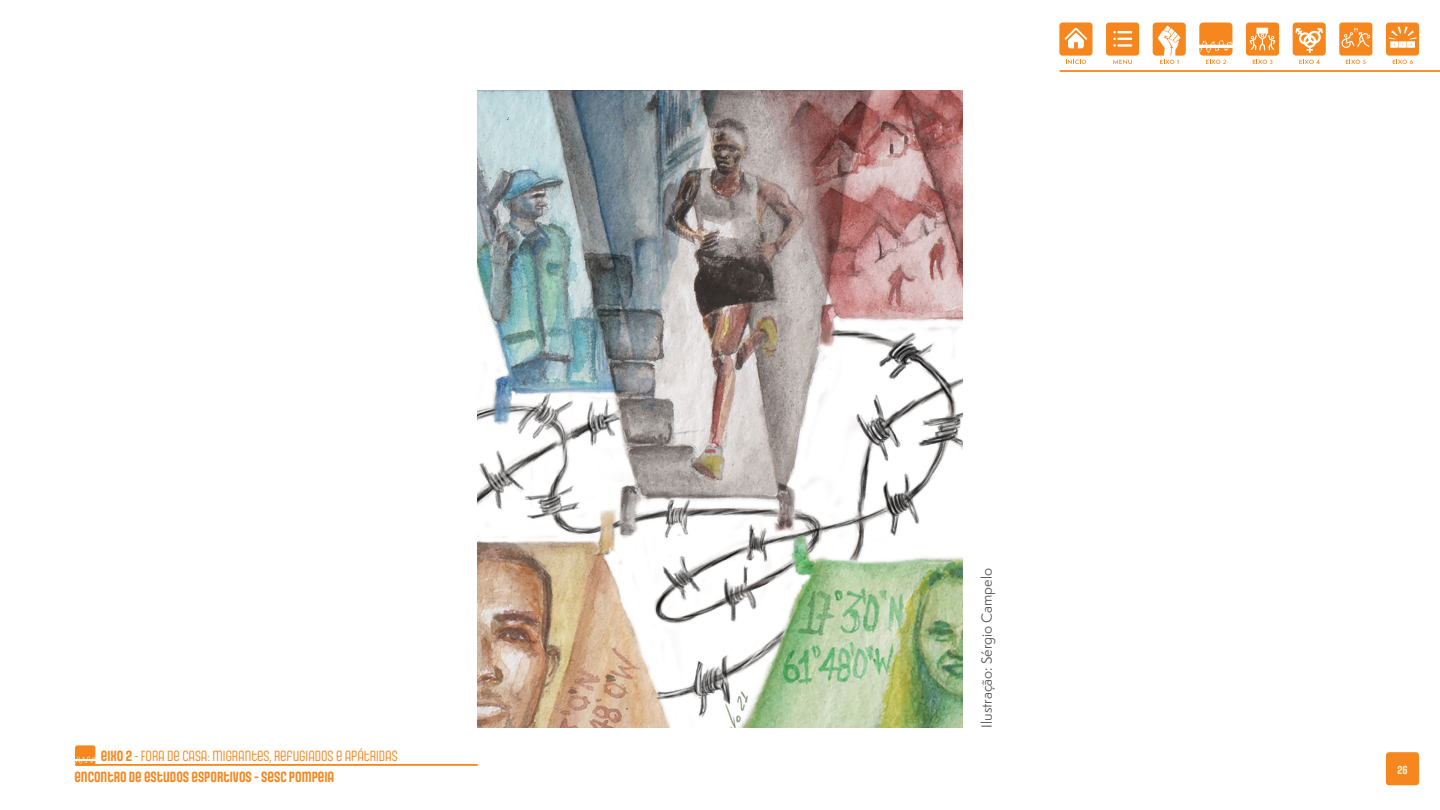
<style>
.page{position:relative;width:1440px;height:810px;background:#fff}
.page>*{position:absolute;margin:0;border:0;box-sizing:border-box;transform-origin:0 0}
.t1{font:14.25px "Gala";color:#f6871f}
.t2{font:700 14.25px "Gala";color:#f6871f}
.t3{font:13.5px "Semplicita Pro";color:#4d4d4f}
.t4{font:700 11.25px "Gala";color:#f3efd4}
.s1{font-weight:700}
</style>
<div class="page">
<img style="left:477px;top:90px;width:486px;height:638px">
<div style="left:1386px;top:752px;width:33px;height:33px;background:#f6871f;border-radius:3px"></div>
<svg style="left:1059px;top:70px;width:381px;height:2px"></svg>
<svg style="left:1199px;top:23px;width:33px;height:41px"></svg>
<svg style="left:1246px;top:22px;width:33px;height:42px"></svg>
<svg style="left:1339px;top:22px;width:33px;height:42px"></svg>
<svg style="left:1386px;top:22px;width:33px;height:42px"></svg>
<svg style="left:1293px;top:22px;width:33px;height:42px"></svg>
<svg style="left:1059px;top:22px;width:34px;height:42px"></svg>
<svg style="left:1106px;top:22px;width:33px;height:42px"></svg>
<svg style="left:75px;top:745px;width:403px;height:21px"></svg>
<svg style="left:1153px;top:22px;width:33px;height:42px"></svg>
<p class="t1" style="left:101px;top:747px;width:298px"><span class="s1">EIXO 2</span> - FORA DE CASA: MIGRANTES, REFUGIADOS E APÁTRIDAS</p>
<p class="t2" style="left:74px;top:767px;width:261px">ENCONTRO DE ESTUDOS ESPORTIVOS - SESC POMPEIA</p>
<p class="t3" style="left:977px;top:728px;width:161px;rotate:-90deg">Ilustração: Sérgio Campelo</p>
<p class="t4" style="left:1397px;top:762px;width:12px">26</p>
</div>
